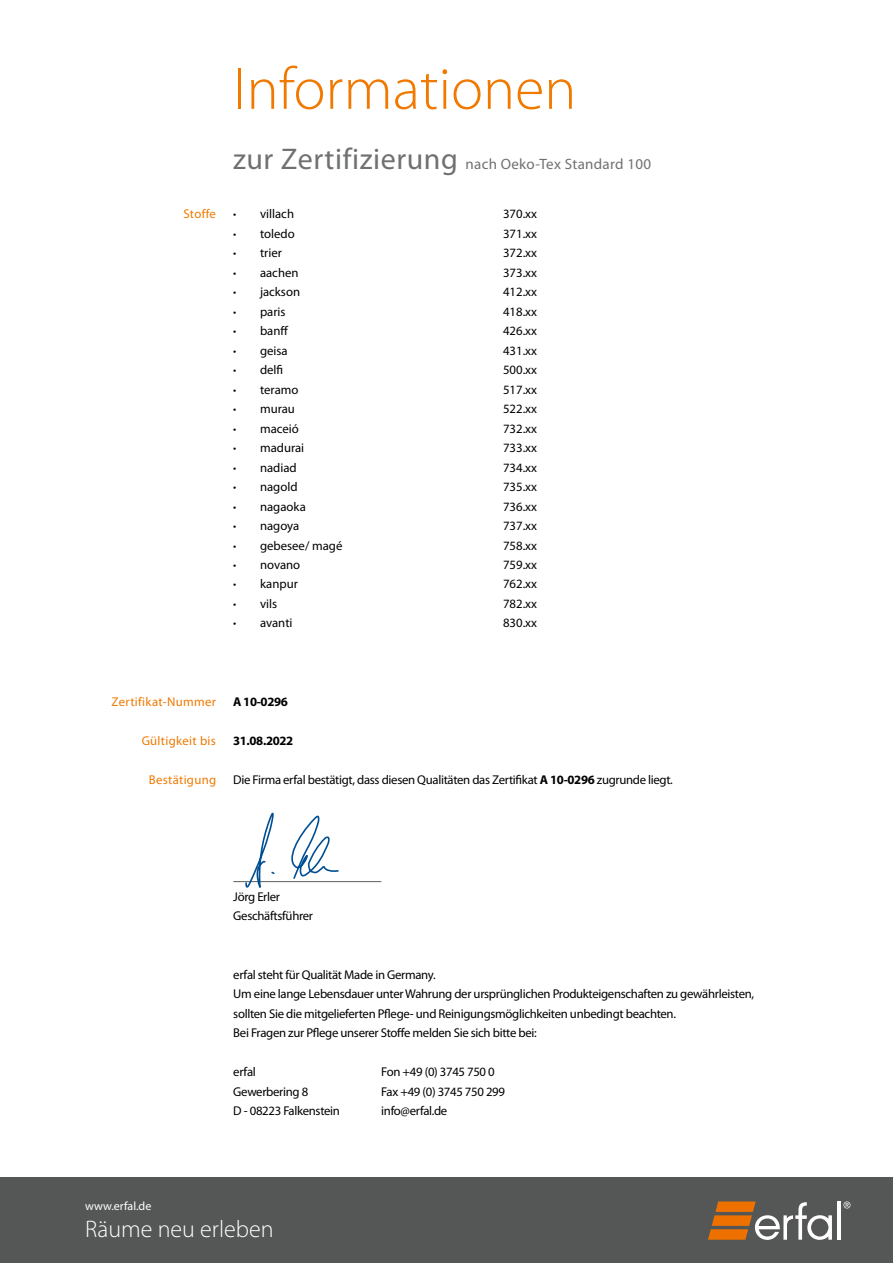
<style>
.page{position:relative;width:893px;height:1263px;background:#fff}
.page>*{position:absolute;margin:0;border:0;box-sizing:border-box;transform-origin:0 0}
.t1{font:300 60px "Myriad Pro";color:#f17900}
.t2{font:300 24px "Myriad Pro";color:#fff}
.t3{font:15px "Myriad Pro";letter-spacing:.02em;color:#6f7070}
.t4{font:12.75px/19.5px "Myriad Pro";letter-spacing:-.025em;color:#000}
.t5{font:12.75px "Myriad Pro";letter-spacing:.025em;color:#f17900}
.t6{font:12.75px "Myriad Pro";color:#000}
.t7{font:700 12.75px "Myriad Pro";letter-spacing:-.025em;color:#000}
.t8{font:12px "Myriad Pro";color:#fff}
.s1{font-size:30px}
.s2{font-weight:300}
.s3{font-weight:700}
</style>
<div class="page">
<div style="left:0;top:1177px;width:893px;height:86px;background:#555756"></div>
<hr style="left:837px;top:1201px;width:3px;height:39px;background:#fff">
<svg style="left:843px;top:1201px;width:7px;height:7px"></svg>
<svg style="left:708px;top:1201px;width:124px;height:39px"></svg>
<hr style="left:233px;top:881px;width:148px;height:1px;background:#6f7070">
<svg style="left:244px;top:812px;width:96px;height:76px"></svg>
<p class="t5" style="left:183px;top:206px;width:34px">Stoffe</p>
<h1 class="t1" style="left:233px;top:53px;width:345px">Informationen</h1>
<p class="t3" style="left:233px;top:154px;width:420px"><span class="s1">zur Zertifizierung</span> nach Oeko-Tex Standard 100</p>
<p class="t6" style="left:233px;top:206px;width:63px"><span class="s2">•</span> villach</p>
<p class="t4" style="left:503px;top:204px;width:36px">370.xx</p>
<p class="t4" style="left:233px;top:223px;width:63px"><span class="s2">•</span> toledo</p>
<p class="t4" style="left:503px;top:223px;width:36px">371.xx</p>
<p class="t4" style="left:233px;top:243px;width:50px"><span class="s2">•</span> trier</p>
<p class="t4" style="left:503px;top:243px;width:36px">372.xx</p>
<p class="t4" style="left:233px;top:262px;width:67px"><span class="s2">•</span> aachen</p>
<p class="t4" style="left:503px;top:262px;width:36px">373.xx</p>
<p class="t6" style="left:233px;top:284px;width:69px"><span class="s2">•</span> jackson</p>
<p class="t4" style="left:503px;top:282px;width:36px">412.xx</p>
<p class="t4" style="left:233px;top:301px;width:54px"><span class="s2">•</span> paris</p>
<p class="t4" style="left:503px;top:301px;width:36px">418.xx</p>
<p class="t4" style="left:233px;top:321px;width:57px"><span class="s2">•</span> banff</p>
<p class="t4" style="left:503px;top:321px;width:36px">426.xx</p>
<p class="t4" style="left:233px;top:340px;width:56px"><span class="s2">•</span> geisa</p>
<p class="t4" style="left:503px;top:340px;width:36px">431.xx</p>
<p class="t4" style="left:233px;top:360px;width:52px"><span class="s2">•</span> delfi</p>
<p class="t4" style="left:503px;top:360px;width:36px">500.xx</p>
<p class="t4" style="left:233px;top:379px;width:67px"><span class="s2">•</span> teramo</p>
<p class="t4" style="left:503px;top:379px;width:36px">517.xx</p>
<p class="t4" style="left:233px;top:399px;width:63px"><span class="s2">•</span> murau</p>
<p class="t4" style="left:503px;top:399px;width:36px">522.xx</p>
<p class="t4" style="left:233px;top:418px;width:67px"><span class="s2">•</span> maceió</p>
<p class="t4" style="left:503px;top:418px;width:36px">732.xx</p>
<p class="t6" style="left:233px;top:440px;width:73px"><span class="s2">•</span> madurai</p>
<p class="t4" style="left:503px;top:438px;width:36px">733.xx</p>
<p class="t4" style="left:233px;top:457px;width:65px"><span class="s2">•</span> nadiad</p>
<p class="t4" style="left:503px;top:457px;width:36px">734.xx</p>
<p class="t4" style="left:233px;top:477px;width:66px"><span class="s2">•</span> nagold</p>
<p class="t4" style="left:503px;top:477px;width:36px">735.xx</p>
<p class="t6" style="left:233px;top:498px;width:74px"><span class="s2">•</span> nagaoka</p>
<p class="t4" style="left:503px;top:496px;width:36px">736.xx</p>
<p class="t4" style="left:233px;top:516px;width:68px"><span class="s2">•</span> nagoya</p>
<p class="t4" style="left:503px;top:516px;width:36px">737.xx</p>
<p class="t6" style="left:233px;top:537px;width:111px"><span class="s2">•</span> gebesee/ magé</p>
<p class="t4" style="left:503px;top:535px;width:36px">758.xx</p>
<p class="t4" style="left:233px;top:555px;width:69px"><span class="s2">•</span> novano</p>
<p class="t4" style="left:503px;top:555px;width:36px">759.xx</p>
<p class="t4" style="left:233px;top:574px;width:66px"><span class="s2">•</span> kanpur</p>
<p class="t4" style="left:503px;top:574px;width:36px">762.xx</p>
<p class="t4" style="left:233px;top:594px;width:46px"><span class="s2">•</span> vils</p>
<p class="t4" style="left:503px;top:594px;width:36px">782.xx</p>
<p class="t4" style="left:233px;top:613px;width:61px"><span class="s2">•</span> avanti</p>
<p class="t4" style="left:503px;top:613px;width:36px">830.xx</p>
<p class="t5" style="left:112px;top:693px;width:106px">Zertifikat-Nummer</p>
<p class="t7" style="left:233px;top:693px;width:56px">A 10-0296</p>
<p class="t5" style="left:142px;top:732px;width:76px">Gültigkeit bis</p>
<p class="t7" style="left:233px;top:732px;width:62px">31.08.2022</p>
<p class="t5" style="left:149px;top:771px;width:69px">Bestätigung</p>
<p class="t4" style="left:233px;top:769px;width:441px">Die Firma erfal bestätigt, dass diesen Qualitäten das Zertifikat <span class="s3">A 10-0296</span> zugrunde liegt.</p>
<p class="t4" style="left:233px;top:886px;width:81px">Jörg Erler<br>Geschäftsführer</p>
<p class="t4" style="left:233px;top:964px;width:522px">erfal steht für Qualität Made in Germany.<br>Um eine lange Lebensdauer unter Wahrung der ursprünglichen Produkteigenschaften zu gewährleisten, sollten Sie die mitgelieferten Pflege- und Reinigungsmöglichkeiten unbedingt beachten.<br>Bei Fragen zur Pflege unserer Stoffe melden Sie sich bitte bei:</p>
<p class="t4" style="left:233px;top:1062px;width:108px">erfal<br>Gewerbering 8<br>D - 08223 Falkenstein</p>
<p class="t4" style="left:381px;top:1062px;width:125px">Fon +49 (0) 3745 750 0<br>Fax +49 (0) 3745 750 299 info@erfal.de</p>
<p class="t8" style="left:85px;top:1199px;width:68px">www.erfal.de</p>
<h2 class="t2" style="left:85px;top:1215px;width:190px">Räume neu erleben</h2>
</div>
